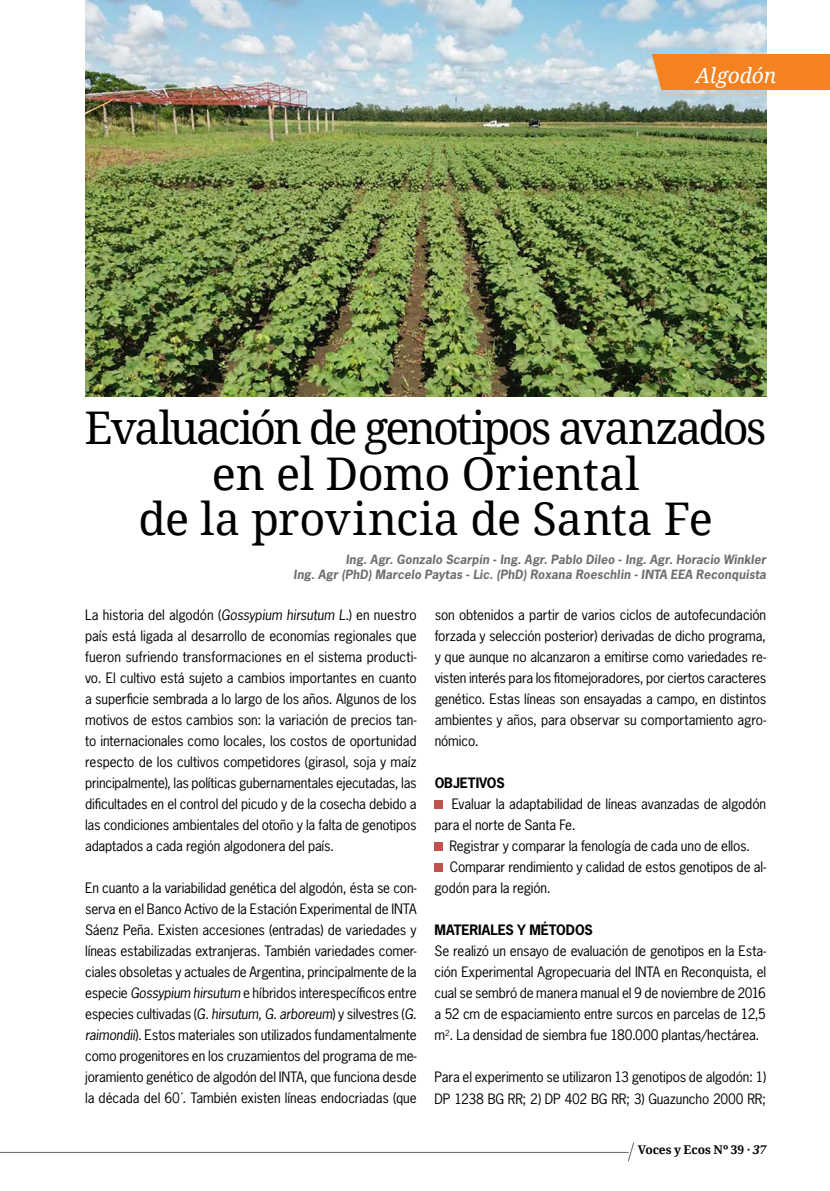
<style>
.page{position:relative;width:830px;height:1191px;background:#fff}
.page>*{position:absolute;margin:0;border:0;box-sizing:border-box;transform-origin:0 0}
.t1{font:45px/45px "Droid Serif";letter-spacing:-.025em;color:#000;text-align:center}
.t2{font:italic 21px "Droid Serif";letter-spacing:-.005em;color:#fff}
.t3{font:13.5px/21px "News Gothic Std";letter-spacing:-.01em;color:#000;text-align:justify}
.t4{font:700 13.5px "News Gothic Std";letter-spacing:-.01em;color:#000}
.t5{font:italic 700 12px/15px "News Gothic Std";letter-spacing:.01em;color:#6d6e71;text-align:right}
.t6{font:700 12px "Droid Serif";letter-spacing:-.005em;color:#000}
.s1{font-style:italic}
</style>
<div class="page">
<hr style="left:0;top:1151px;width:628px;height:2px;background:#6d6e71">
<svg style="left:626px;top:1142px;width:8px;height:20px"></svg>
<img style="left:85px;top:0;width:680px;height:396px">
<div style="left:651px;top:54px;width:178px;height:36px;background:#f58220"></div>
<div style="left:434px;top:800px;width:9px;height:9px;background:#c1514e"></div>
<div style="left:434px;top:842px;width:9px;height:9px;background:#c1514e"></div>
<div style="left:434px;top:863px;width:9px;height:9px;background:#c1514e"></div>
<h2 class="t2" style="left:695px;top:63px;width:82px">Algodón</h2>
<h1 class="t1" style="left:85px;top:406px;width:683px">Evaluación de genotipos avanzados en el Domo Oriental<br>de la provincia de Santa Fe</h1>
<p class="t5" style="left:293px;top:552px;width:474px">Ing. Agr. Gonzalo Scarpín - Ing. Agr. Pablo Dileo - Ing. Agr. Horacio Winkler<br>Ing. Agr (PhD) Marcelo Paytas - Lic. (PhD) Roxana Roeschlin - INTA EEA Reconquista</p>
<p class="t3" style="left:85px;top:604px;width:333px">La historia del algodón (<span class="s1">Gossypium hirsutum L.</span>) en nuestro país está ligada al desarrollo de economías regionales que fueron sufriendo transformaciones en el sistema producti&shy;vo. El cultivo está sujeto a cambios importantes en cuanto a superficie sembrada a lo largo de los años. Algunos de los motivos de estos cambios son: la variación de precios tan&shy;to internacionales como locales, los costos de oportunidad respecto de los cultivos competidores (girasol, soja y maíz principalmente), las políticas gubernamentales ejecutadas, las dificultades en el control del picudo y de la cosecha debido a las condiciones ambientales del otoño y la falta de genotipos adaptados a cada región algodonera del país.</p>
<p class="t3" style="left:85px;top:877px;width:333px">En cuanto a la variabilidad genética del algodón, ésta se con&shy;serva en el Banco Activo de la Estación Experimental de INTA Sáenz Peña. Existen accesiones (entradas) de variedades y líneas estabilizadas extranjeras. También variedades comer&shy;ciales obsoletas y actuales de Argentina, principalmente de la especie <span class="s1">Gossypium hirsutum</span> e híbridos interespecíficos entre especies cultivadas (<span class="s1">G. hirsutum, G. arboreum</span>) y silvestres (<span class="s1">G. raimondii</span>). Estos materiales son utilizados fundamentalmente como progenitores en los cruzamientos del programa de me&shy;joramiento genético de algodón del INTA, que funciona desde la década del 60´. También existen líneas endocriadas (que</p>
<p class="t3" style="left:434px;top:604px;width:333px">son obtenidos a partir de varios ciclos de autofecundación forzada y selección posterior) derivadas de dicho programa, y que aunque no alcanzaron a emitirse como variedades re&shy;visten interés para los fitomejoradores, por ciertos caracteres genético. Estas líneas son ensayadas a campo, en distintos ambientes y años, para observar su comportamiento agro&shy;nómico.</p>
<p class="t4" style="left:434px;top:774px;width:71px">OBJETIVOS</p>
<p class="t3" style="left:434px;top:793px;width:333px;text-indent:17px">Evaluar la adaptabilidad de líneas avanzadas de algodón para el norte de Santa Fe.</p>
<p class="t3" style="left:449px;top:835px;width:302px">Registrar y comparar la fenología de cada uno de ellos.</p>
<p class="t3" style="left:449px;top:856px;width:317px">Comparar rendimiento y calidad de estos genotipos de al-</p>
<p class="t3" style="left:434px;top:877px;width:118px">godón para la región.</p>
<p class="t4" style="left:434px;top:921px;width:159px">MATERIALES Y MÉTODOS</p>
<p class="t3" style="left:434px;top:940px;width:333px">Se realizó un ensayo de evaluación de genotipos en la Esta&shy;ción Experimental Agropecuaria del INTA en Reconquista, el cual se sembró de manera manual el 9 de noviembre de 2016 a 52 cm de espaciamiento entre surcos en parcelas de 12,5 m<sup>2</sup>. La densidad de siembra fue 180.000 plantas/hectárea.</p>
<p class="t3" style="left:434px;top:1066px;width:333px">Para el experimento se utilizaron 13 genotipos de algodón: 1)<br>DP 1238 BG RR; 2) DP 402 BG RR; 3) Guazuncho 2000 RR;</p>
<p class="t6" style="left:637px;top:1142px;width:130px">Voces y Ecos Nº 39 · <span class="s1">37</span></p>
</div>
